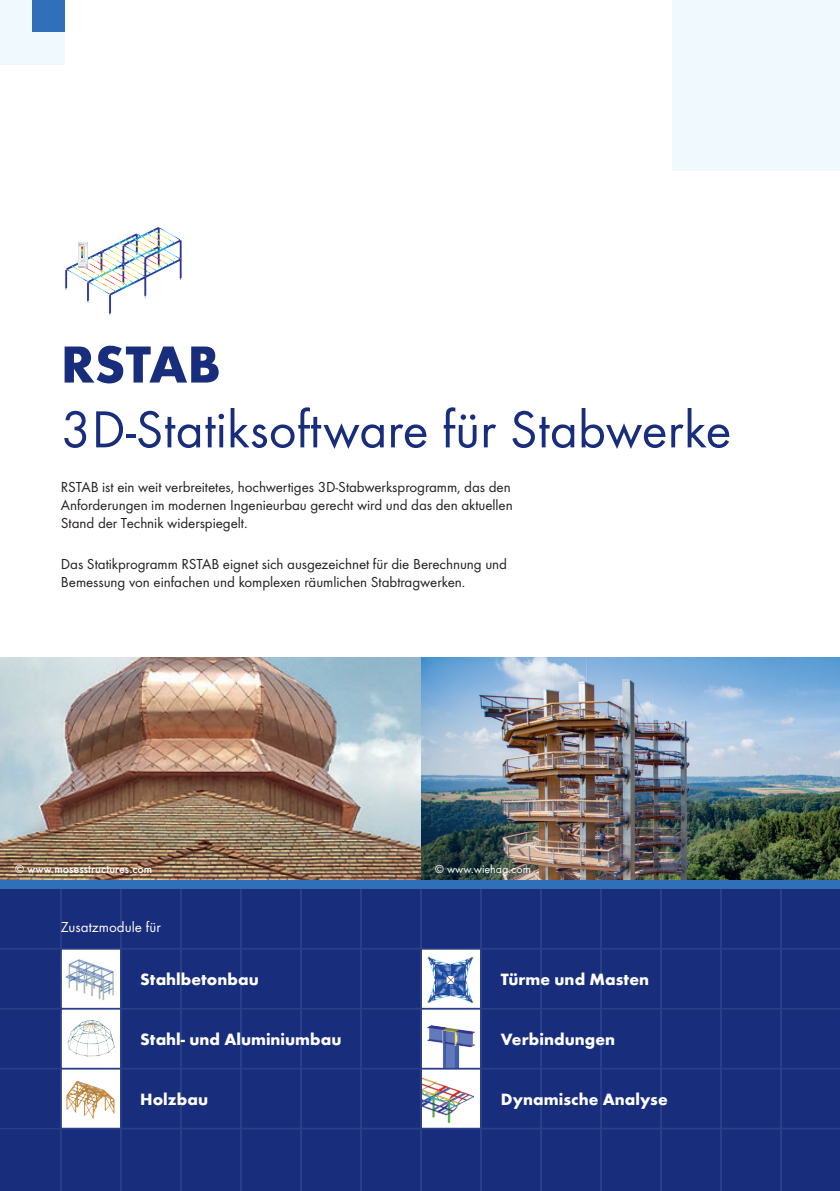
<style>
.page{position:relative;width:840px;height:1191px;background:#fff}
.page>*{position:absolute;margin:0;border:0;box-sizing:border-box;transform-origin:0 0}
.t1{font:54px "Function Pro";color:#182d7c}
.t2{font:700 54px "Function Pro";color:#182d7c}
.t3{font:700 17px "Function Pro";color:#fff}
.t4{font:15px/18px "Function Pro";letter-spacing:-.005em;color:#231f20}
.t5{font:15px "Function Pro";color:#fff}
.t6{font:500 12px "Function Pro";color:#fff}
.t7{font:12px "Function Pro";color:#fff}
</style>
<div class="page">
<div style="left:671px;top:0;width:168px;height:171px;background:#f0f9fd"></div>
<img style="left:0;top:657px;width:840px;height:223px">
<svg style="left:0;top:889px;width:839px;height:302px;background:#243882"></svg>
<div style="left:0;top:880px;width:839px;height:9px;background:#3170b8"></div>
<div style="left:0;top:0;width:31px;height:31px;background:#f0f9fd"></div>
<div style="left:0;top:32px;width:31px;height:33px;background:#f0f9fd"></div>
<div style="left:32px;top:0;width:33px;height:31px;background:#3170b8"></div>
<div style="left:32px;top:32px;width:33px;height:33px;background:#f0f9fd"></div>
<img style="left:67px;top:1020px;width:47px;height:36px">
<img style="left:62px;top:1078px;width:57px;height:43px">
<img style="left:421px;top:951px;width:57px;height:54px">
<img style="left:65px;top:227px;width:117px;height:89px">
<img style="left:78px;top:243px;width:10px;height:25px">
<p class="t2" style="left:61px;top:332px;width:161px">RSTAB</p>
<p class="t1" style="left:61px;top:398px;width:671px">3D-Statiksoftware für Stabwerke</p>
<p class="t4" style="left:61px;top:478px;width:453px">RSTAB ist ein weit verbreitetes, hochwertiges 3D-Stabwerksprogramm, das den<br>Anforderungen im modernen Ingenieurbau gerecht wird und das den aktuellen<br>Stand der Technik widerspiegelt.</p>
<p class="t4" style="left:61px;top:555px;width:447px">Das Statikprogramm RSTAB eignet sich ausgezeichnet für die Berechnung und<br>Bemessung von einfachen und komplexen räumlichen Stabtragwerken.</p>
<p class="t6" style="left:15px;top:861px;width:139px">© www.mosesstructures.com</p>
<p class="t7" style="left:435px;top:861px;width:97px">© www.wiehag.com</p>
<p class="t5" style="left:61px;top:918px;width:101px">Zusatzmodule für</p>
<p class="t3" style="left:140px;top:969px;width:120px">Stahlbetonbau</p>
<p class="t3" style="left:500px;top:969px;width:150px">Türme und Masten</p>
<p class="t3" style="left:140px;top:1028px;width:203px">Stahl- und Aluminiumbau</p>
<p class="t3" style="left:500px;top:1028px;width:116px">Verbindungen</p>
<p class="t3" style="left:140px;top:1088px;width:70px">Holzbau</p>
<p class="t3" style="left:500px;top:1088px;width:168px">Dynamische Analyse</p>
</div>
